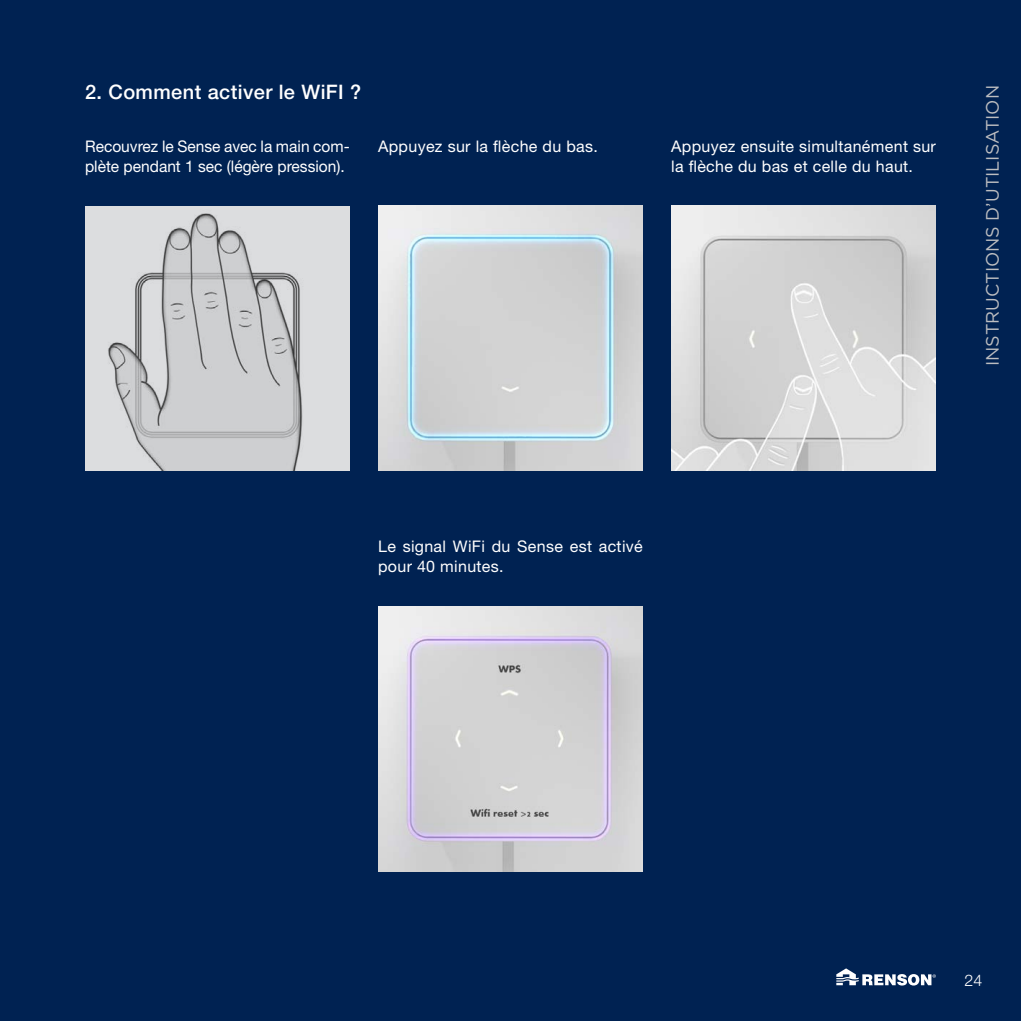
<style>
.page{position:relative;width:1021px;height:1021px;background:#fff}
.page>*{position:absolute;margin:0;border:0;box-sizing:border-box;transform-origin:0 0}
.T2{font:500 20px "Helvetica Neue LT Std";letter-spacing:.02em;color:#fff}
.t1{font:18px "Gotham";color:#bcbdc0}
.body_negative{font:16px/20px "Helvetica Neue LT Std";letter-spacing:.02em;color:#fff}
.body_negative-2{font:16px/20px "Helvetica Neue LT Std";color:#fff}
.t2{font:300 16px "Helvetica Neue LT Std";color:#fff}
</style>
<div class="page">
<div style="left:0;top:0;width:1020px;height:1020px;background:#002252"></div>
<svg style="left:836px;top:968px;width:99px;height:17px"></svg>
<img style="left:671px;top:206px;width:264px;height:264px">
<img style="left:378px;top:606px;width:265px;height:265px">
<img style="left:378px;top:206px;width:265px;height:264px">
<div style="left:85px;top:206px;width:265px;height:264px;background:#dcdddf"></div>
<img style="left:108px;top:213px;width:195px;height:257px">
<p class="T2" style="left:85px;top:80px;width:278px">2. Comment activer le WiFI ?</p>
<p class="body_negative-2" style="left:85px;top:136px;width:266px">Recouvrez le Sense avec la main com&shy;plète pendant 1 sec (légère pression).</p>
<p class="body_negative" style="left:378px;top:136px;width:221px">Appuyez sur la flèche du bas.</p>
<p class="body_negative" style="left:671px;top:136px;width:266px">Appuyez ensuite simultanément sur la flèche du bas et celle du haut.</p>
<p class="t1" style="left:980px;top:366px;width:283px;rotate:-90deg">INSTRUCTIONS D’UTILISATION</p>
<p class="body_negative" style="left:378px;top:536px;width:266px">Le signal WiFi du Sense est activé pour 40 minutes.</p>
<p class="t2" style="left:964px;top:970px;width:19px">24</p>
</div>
